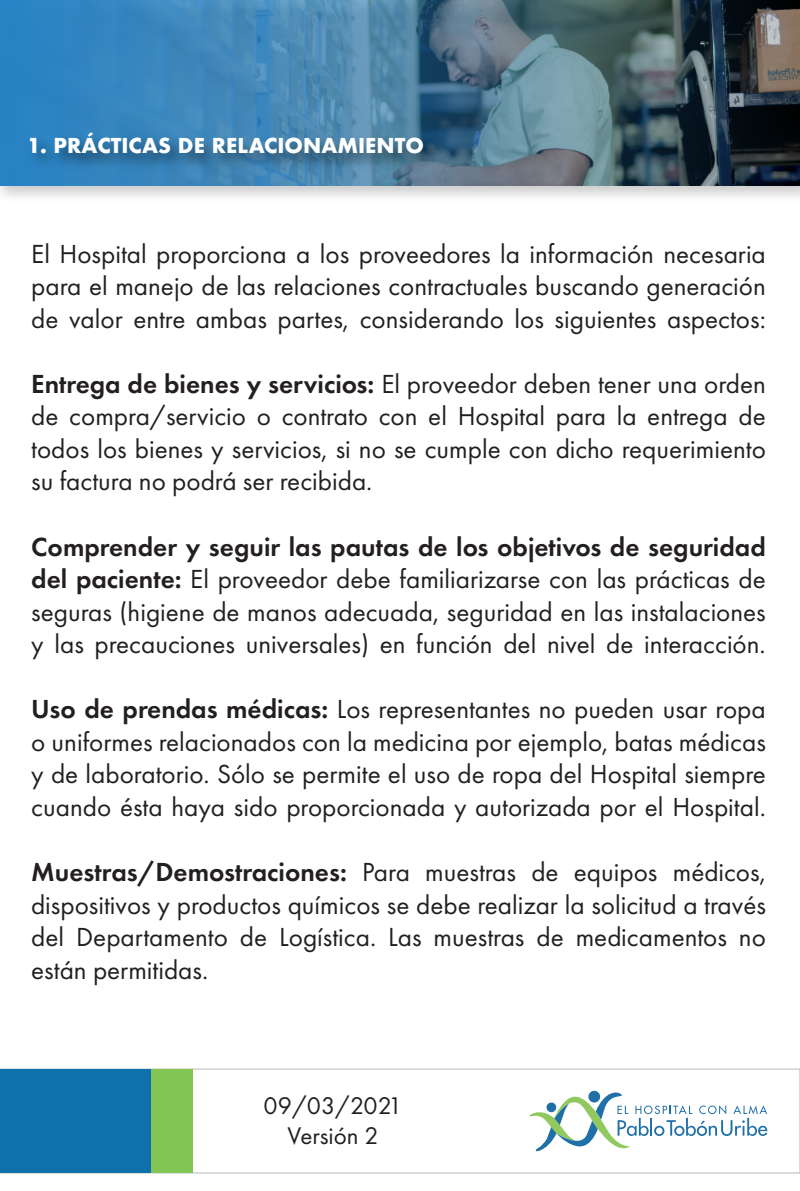
<style>
.page{position:relative;width:800px;height:1191px;background:#fff}
.page>*{position:absolute;margin:0;border:0;box-sizing:border-box;transform-origin:0 0}
.t1{font:27.1px/32.5px "Futura PT";color:#231f20;text-align:justify}
.t2{font:25px/30px "Futura PT";color:#231f20;text-align:center}
.t3{font:700 20px "Futura";color:#fff}
.s1{font-weight:600}
</style>
<div class="page">
<img style="left:0;top:0;width:800px;height:186px">
<img style="left:19px;top:124px;width:427px;height:58px">
<svg style="left:193px;top:1069px;width:607px;height:104px"></svg>
<div style="left:0;top:1069px;width:151px;height:104px;background:#0f71ac"></div>
<div style="left:151px;top:1069px;width:42px;height:104px;background:#82c555"></div>
<svg style="left:522px;top:1090px;width:245px;height:64px"></svg>
<p class="t3" style="left:27px;top:131px;width:398px">1. PRÁCTICAS DE RELACIONAMIENTO</p>
<p class="t1" style="left:31px;top:237px;width:736px">El Hospital proporciona a los proveedores la información necesaria para el manejo de las relaciones contractuales buscando generación de valor entre ambas partes, considerando los siguientes aspectos:</p>
<p class="t1" style="left:31px;top:367px;width:736px"><span class="s1">Entrega de bienes y servicios:</span> El proveedor deben tener una orden de compra/servicio o contrato con el Hospital para la entrega de todos los bienes y servicios, si no se cumple con dicho requerimiento su factura no podrá ser recibida.</p>
<p class="t1" style="left:31px;top:530px;width:736px"><span class="s1">Comprender y seguir las pautas de los objetivos de seguridad del paciente:</span> El proveedor debe familiarizarse con las prácticas de seguras (higiene de manos adecuada, seguridad en las instalaciones y las precauciones universales) en función del nivel de interacción.</p>
<p class="t1" style="left:31px;top:693px;width:736px"><span class="s1">Uso de prendas médicas:</span> Los representantes no pueden usar ropa o uniformes relacionados con la medicina por ejemplo, batas médicas y de laboratorio. Sólo se permite el uso de ropa del Hospital siempre cuando ésta haya sido proporcionada y autorizada por el Hospital.</p>
<p class="t1" style="left:31px;top:856px;width:736px"><span class="s1">Muestras/Demostraciones:</span> Para muestras de equipos médicos, dispositivos y productos químicos se debe realizar la solicitud a través del Departamento de Logística. Las muestras de medicamentos no están permitidas.</p>
<p class="t2" style="left:264px;top:1090px;width:140px">09/03/2021<br>Versión 2</p>
</div>
